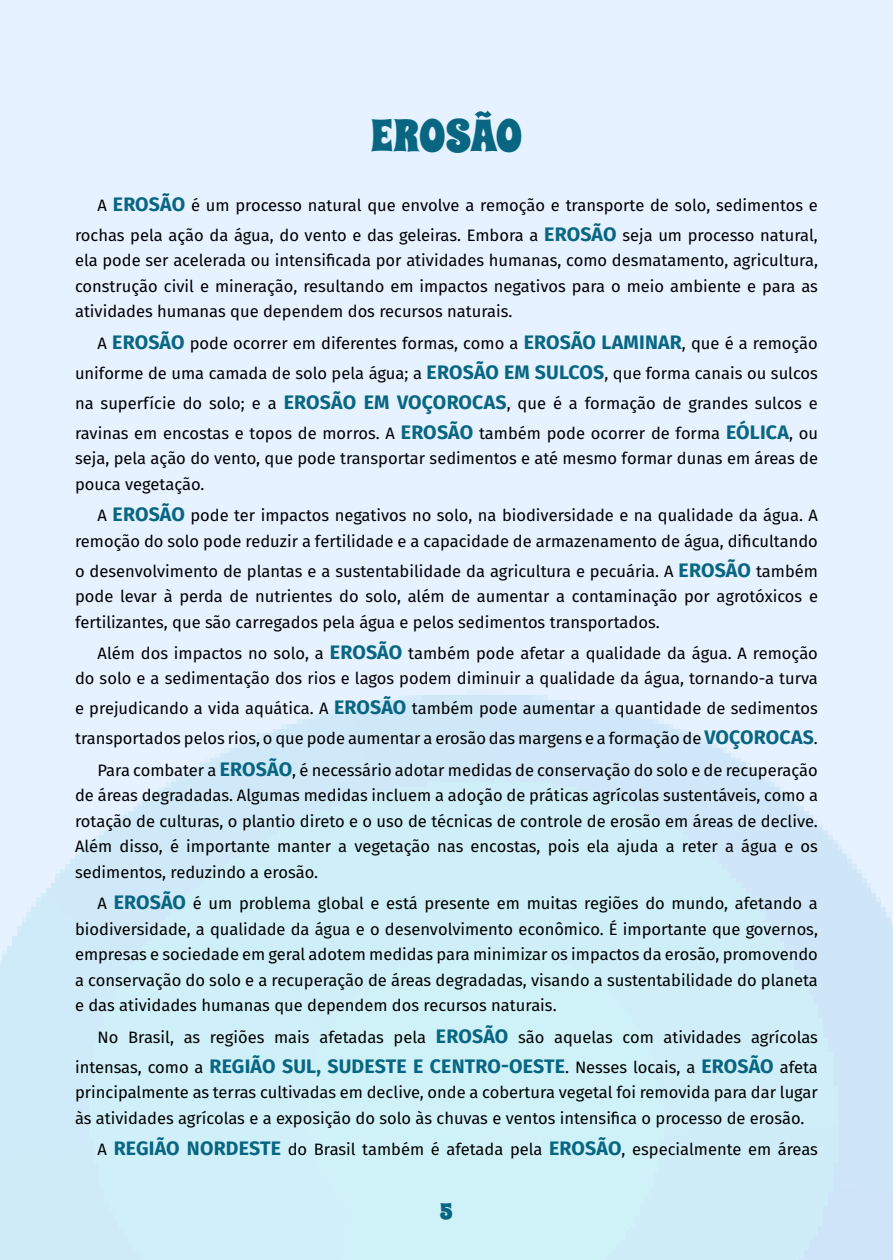
<style>
.page{position:relative;width:893px;height:1260px;background:#fff}
.page>*{position:absolute;margin:0;border:0;box-sizing:border-box;transform-origin:0 0}
.t1{font:45px "Spicy Rice";letter-spacing:-.005em;color:#086682}
.t2{font:22.5px "Spicy Rice";color:#086682}
.t3{font:700 19.5px "Fira Sans";letter-spacing:.01em;color:#086682}
.t4{font:16.5px/25.5px "Fira Sans";color:#000;text-align:justify}
.s1{font-weight:700;font-size:19.5px;color:#086682}
.s2{font-weight:400;font-size:16.5px;color:#000}
</style>
<div class="page">
<div style="left:0;top:0;width:892px;height:1260px;background:linear-gradient(to bottom,#edf3ff,#cdedf7)"></div>
<h1 class="t1" style="left:370px;top:105px;width:153px">EROSÃO</h1>
<p class="t4" style="left:75px;top:190px;width:744px;line-height:30px;text-align:right">A <span class="s1">EROSÃO</span> é um processo natural que envolve a remoção e transporte de solo, sedimentos e rochas pela ação da água, do vento e das geleiras. Embora a <span class="s1">EROSÃO</span> seja um processo natural,</p>
<p class="t4" style="left:75px;top:247px;width:744px">ela pode ser acelerada ou intensificada por atividades humanas, como desmatamento, agricultura, construção civil e mineração, resultando em impactos negativos para o meio ambiente e para as atividades humanas que dependem dos recursos naturais.</p>
<p class="t4" style="left:75px;top:328px;width:744px;line-height:30px;text-indent:23px">A <span class="s1">EROSÃO</span> pode ocorrer em diferentes formas, como a <span class="s1">EROSÃO LAMINAR</span>, que é a remoção uniforme de uma camada de solo pela água; a <span class="s1">EROSÃO EM SULCOS</span>, que forma canais ou sulcos na superfície do solo; e a <span class="s1">EROSÃO EM VOÇOROCAS</span>, que é a formação de grandes sulcos e ravinas em encostas e topos de morros. A <span class="s1">EROSÃO</span> também pode ocorrer de forma <span class="s1">EÓLICA</span>, ou</p>
<p class="t4" style="left:75px;top:445px;width:744px">seja, pela ação do vento, que pode transportar sedimentos e até mesmo formar dunas em áreas de pouca vegetação.</p>
<p class="t4" style="left:75px;top:502px;width:744px;text-align:right">A <span class="s1">EROSÃO</span> pode ter impactos negativos no solo, na biodiversidade e na qualidade da água. A remoção do solo pode reduzir a fertilidade e a capacidade de armazenamento de água, dificultando</p>
<p class="t4" style="left:75px;top:558px;width:744px">o desenvolvimento de plantas e a sustentabilidade da agricultura e pecuária. A <span class="s1">EROSÃO</span> também pode levar à perda de nutrientes do solo, além de aumentar a contaminação por agrotóxicos e fertilizantes, que são carregados pela água e pelos sedimentos transportados.</p>
<p class="t4" style="left:75px;top:640px;width:744px;text-align:right">Além dos impactos no solo, a <span class="s1">EROSÃO</span> também pode afetar a qualidade da água. A remoção do solo e a sedimentação dos rios e lagos podem diminuir a qualidade da água, tornando-a turva</p>
<p class="t4" style="left:75px;top:693px;width:744px;line-height:30px">e prejudicando a vida aquática. A <span class="s1">EROSÃO</span> também pode aumentar a quantidade de sedimentos transportados pelos rios, o que pode aumentar a erosão das margens e a formação de <span class="s1">VOÇOROCAS</span>.</p>
<p class="t4" style="left:75px;top:757px;width:744px;text-indent:23px">Para combater a <span class="s1">EROSÃO</span>, é necessário adotar medidas de conservação do solo e de recuperação de áreas degradadas. Algumas medidas incluem a adoção de práticas agrícolas sustentáveis, como a rotação de culturas, o plantio direto e o uso de técnicas de controle de erosão em áreas de declive.<br>Além disso, é importante manter a vegetação nas encostas, pois ela ajuda a reter a água e os sedimentos, reduzindo a erosão.</p>
<p class="t4" style="left:75px;top:890px;width:744px;text-indent:23px">A <span class="s1">EROSÃO</span> é um problema global e está presente em muitas regiões do mundo, afetando a biodiversidade, a qualidade da água e o desenvolvimento econômico. É importante que governos, empresas e sociedade em geral adotem medidas para minimizar os impactos da erosão, promovendo a conservação do solo e a recuperação de áreas degradadas, visando a sustentabilidade do planeta e das atividades humanas que dependem dos recursos naturais.</p>
<p class="t4" style="left:98px;top:1024px;width:722px">No Brasil, as regiões mais afetadas pela <span class="s1">EROSÃO</span> são aquelas com atividades agrícolas</p>
<p class="t3" style="left:75px;top:1049px;width:744px"><span class="s2">intensas, como a</span> REGIÃO SUL, SUDESTE E CENTRO-OESTE<span class="s2">. Nesses locais, a</span> EROSÃO <span class="s2">afeta</span></p>
<p class="t4" style="left:75px;top:1079px;width:744px">principalmente as terras cultivadas em declive, onde a cobertura vegetal foi removida para dar lugar às atividades agrícolas e a exposição do solo às chuvas e ventos intensifica o processo de erosão.</p>
<p class="t4" style="left:98px;top:1136px;width:722px">A <span class="s1">REGIÃO NORDESTE</span> do Brasil também é afetada pela <span class="s1">EROSÃO</span>, especialmente em áreas</p>
<h2 class="t2" style="left:440px;top:1196px;width:15px">5</h2>
</div>
